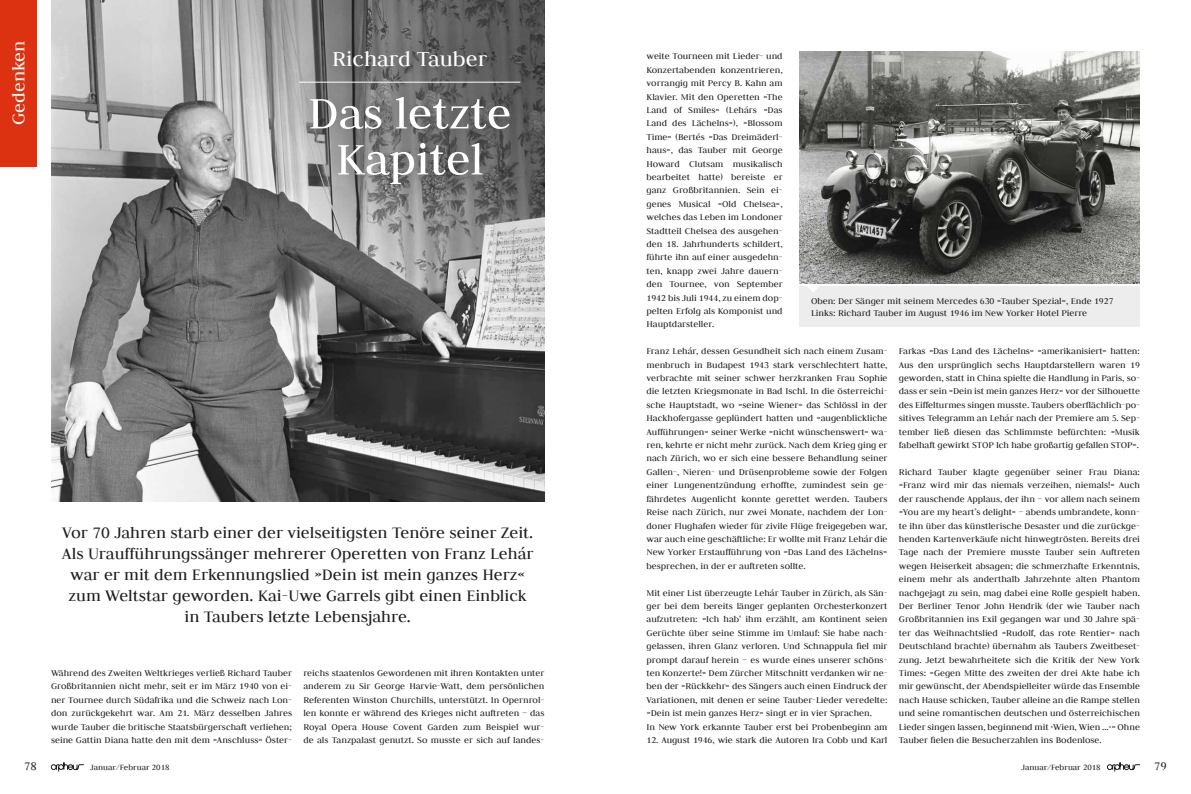
<style>
.page{position:relative;width:1191px;height:794px;background:#fff}
.page>*{position:absolute;margin:0;border:0;box-sizing:border-box;transform-origin:0 0}
.t1{font:50px/46px "Judson";color:#fff;text-align:center}
.t2{font:24px "Judson";color:#fff}
.t3{font:20px "Judson";color:#fff}
.t4{font:18px/21px "Judson";color:#1d1d1b;text-align:center}
.t5{font:13px "Judson";color:#1d1d1b}
.t6{font:10px/13.4px "Judson";color:#1d1d1b;text-align:justify}
.t7{font:9px "Judson";color:#1d1d1b}
</style>
<div class="page">
<img style="left:51px;top:0;width:493px;height:502px">
<div style="left:271px;top:20px;width:277px;height:194px;background:#1d1d1b;opacity:.3"></div>
<hr style="left:299px;top:82px;width:221px;height:1px;background:#fff">
<img style="left:799px;top:51px;width:341px;height:233px">
<div style="left:799px;top:286px;width:341px;height:41px;background:#ededed"></div>
<svg style="left:807px;top:286px;width:12px;height:6px"></svg>
<div style="left:0;top:0;width:37px;height:167px;background:#dd3211"></div>
<svg style="left:51px;top:762px;width:33px;height:10px"></svg>
<svg style="left:1107px;top:762px;width:33px;height:10px"></svg>
<h3 class="t3" style="left:6px;top:125px;width:86px;rotate:-90deg">Gedenken</h3>
<h2 class="t2" style="left:332px;top:44px;width:156px">Richard Tauber</h2>
<h1 class="t1" style="left:308px;top:89px;width:205px">Das letzte<br>Kapitel</h1>
<p class="t4" style="left:62px;top:522px;width:473px">Vor 70 Jahren starb einer der vielseitigsten Tenöre seiner Zeit.<br>Als Uraufführungssänger mehrerer Operetten von Franz Lehár war er mit dem Erkennungslied »Dein ist mein ganzes Herz« zum Weltstar geworden. Kai-Uwe Garrels gibt einen Einblick in Taubers letzte Lebensjahre.</p>
<p class="t6" style="left:51px;top:666px;width:242px">Während des Zweiten Weltkrieges verließ Richard Tauber Großbritannien nicht mehr, seit er im März 1940 von ei&shy;ner Tournee durch Südafrika und die Schweiz nach Lon&shy;don zurückgekehrt war. Am 21. März desselben Jahres wurde Tauber die britische Staatsbürgerschaft verliehen; seine Gattin Diana hatte den mit dem »Anschluss« Öster-</p>
<p class="t6" style="left:303px;top:666px;width:242px">reichs staatenlos Gewordenen mit ihren Kontakten unter anderem zu Sir George Harvie-Watt, dem persönlichen Referenten Winston Churchills, unterstützt. In Opernrol&shy;len konnte er während des Krieges nicht auftreten – das Royal Opera House Covent Garden zum Beispiel wur&shy;de als Tanzpalast genutzt. So musste er sich auf landes-</p>
<p class="t6" style="left:646px;top:49px;width:138px">weite Tourneen mit Lieder- und Konzertabenden konzentrieren, vorrangig mit Percy B. Kahn am Klavier. Mit den Operetten »The Land of Smiles« (Lehárs »Das Land des Lächelns«), »Blossom Time« (Bertés »Das Dreimäderl&shy;haus«, das Tauber mit George Howard Clutsam musikalisch bearbeitet hatte) bereiste er ganz Großbritannien. Sein ei&shy;genes Musical »Old Chelsea«, welches das Leben im Londoner Stadtteil Chelsea des ausgehen&shy;den 18. Jahrhunderts schildert, führte ihn auf einer ausgedehn&shy;ten, knapp zwei Jahre dauern&shy;den Tournee, von September 1942 bis Juli 1944, zu einem dop&shy;pelten Erfolg als Komponist und Hauptdarsteller.</p>
<p class="t6" style="left:646px;top:344px;width:242px">Franz Lehár, dessen Gesundheit sich nach einem Zusam&shy;menbruch in Budapest 1943 stark verschlechtert hatte, verbrachte mit seiner schwer herzkranken Frau Sophie die letzten Kriegsmonate in Bad Ischl. In die österreichi&shy;sche Hauptstadt, wo »seine Wiener« das Schlössl in der Hackhofergasse geplündert hatten und »augenblickliche Aufführungen« seiner Werke »nicht wünschenswert« wa&shy;ren, kehrte er nicht mehr zurück. Nach dem Krieg ging er nach Zürich, wo er sich eine bessere Behandlung seiner Gallen-, Nieren- und Drüsenprobleme sowie der Folgen einer Lungenentzündung erhoffte, zumindest sein ge&shy;fährdetes Augenlicht konnte gerettet werden. Taubers Reise nach Zürich, nur zwei Monate, nachdem der Lon&shy;doner Flughafen wieder für zivile Flüge freigegeben war, war auch eine geschäftliche: Er wollte mit Franz Lehár die New Yorker Erstaufführung von »Das Land des Lächelns« besprechen, in der er auftreten sollte.</p>
<p class="t6" style="left:646px;top:585px;width:242px;text-align:left">Mit einer List überzeugte Lehár Tauber in Zürich, als Sän&shy;ger bei dem bereits länger geplanten Orchesterkonzert aufzutreten: »Ich hab‘ ihm erzählt, am Kontinent seien Gerüchte über seine Stimme im Umlauf: Sie habe nach&shy;gelassen, ihren Glanz verloren. Und Schnappula fiel mir prompt darauf herein – es wurde eines unserer schöns&shy;ten Konzerte!« Dem Zürcher Mitschnitt verdanken wir ne&shy;ben der »Rückkehr« des Sängers auch einen Eindruck der Variationen, mit denen er seine Tauber-Lieder veredelte: »Dein ist mein ganzes Herz« singt er in vier Sprachen.<br>In New York erkannte Tauber erst bei Probenbeginn am</p>
<p class="t6" style="left:646px;top:733px;width:242px">12. August 1946, wie stark die Autoren Ira Cobb und Karl</p>
<p class="t6" style="left:811px;top:295px;width:304px;line-height:12px">Oben: Der Sänger mit seinem Mercedes 630 »Tauber Spezial«, Ende 1927<br>Links: Richard Tauber im August 1946 im New Yorker Hotel Pierre</p>
<p class="t6" style="left:899px;top:344px;width:242px">Farkas »Das Land des Lächelns« »amerikanisiert« hatten:<br>Aus den ursprünglich sechs Hauptdarstellern waren 19 geworden, statt in China spielte die Handlung in Paris, so&shy;dass er sein »Dein ist mein ganzes Herz« vor der Silhouette des Eiffelturmes singen musste. Taubers oberflächlich-po&shy;sitives Telegramm an Lehár nach der Premiere am 5. Sep&shy;tember ließ diesen das Schlimmste befürchten: »Musik fabelhaft gewirkt STOP Ich habe großartig gefallen STOP«.</p>
<p class="t6" style="left:899px;top:465px;width:242px">Richard Tauber klagte gegenüber seiner Frau Diana: »Franz wird mir das niemals verzeihen, niemals!« Auch der rauschende Applaus, der ihn – vor allem nach seinem »You are my heart’s delight« – abends umbrandete, konn&shy;te ihn über das künstlerische Desaster und die zurückge&shy;henden Kartenverkäufe nicht hinwegtrösten. Bereits drei Tage nach der Premiere musste Tauber sein Auftreten wegen Heiserkeit absagen; die schmerzhafte Erkenntnis, einem mehr als anderthalb Jahrzehnte alten Phantom nachgejagt zu sein, mag dabei eine Rolle gespielt haben.<br>Der Berliner Tenor John Hendrik (der wie Tauber nach Großbritannien ins Exil gegangen war und 30 Jahre spä&shy;ter das Weihnachtslied »Rudolf, das rote Rentier« nach Deutschland brachte) übernahm als Taubers Zweitbeset&shy;zung. Jetzt bewahrheitete sich die Kritik der New York Times: »Gegen Mitte des zweiten der drei Akte habe ich mir gewünscht, der Abendspielleiter würde das Ensemble nach Hause schicken, Tauber alleine an die Rampe stellen und seine romantischen deutschen und österreichischen Lieder singen lassen, beginnend mit ›Wien, Wien …‹» Ohne Tauber fielen die Besucherzahlen ins Bodenlose.</p>
<h3 class="t5" style="left:24px;top:758px;width:14px">78</h3>
<p class="t7" style="left:90px;top:761px;width:81px">Januar/Februar 2018</p>
<p class="t7" style="left:1021px;top:761px;width:81px">Januar/Februar 2018</p>
<h3 class="t5" style="left:1154px;top:758px;width:14px">79</h3>
</div>
